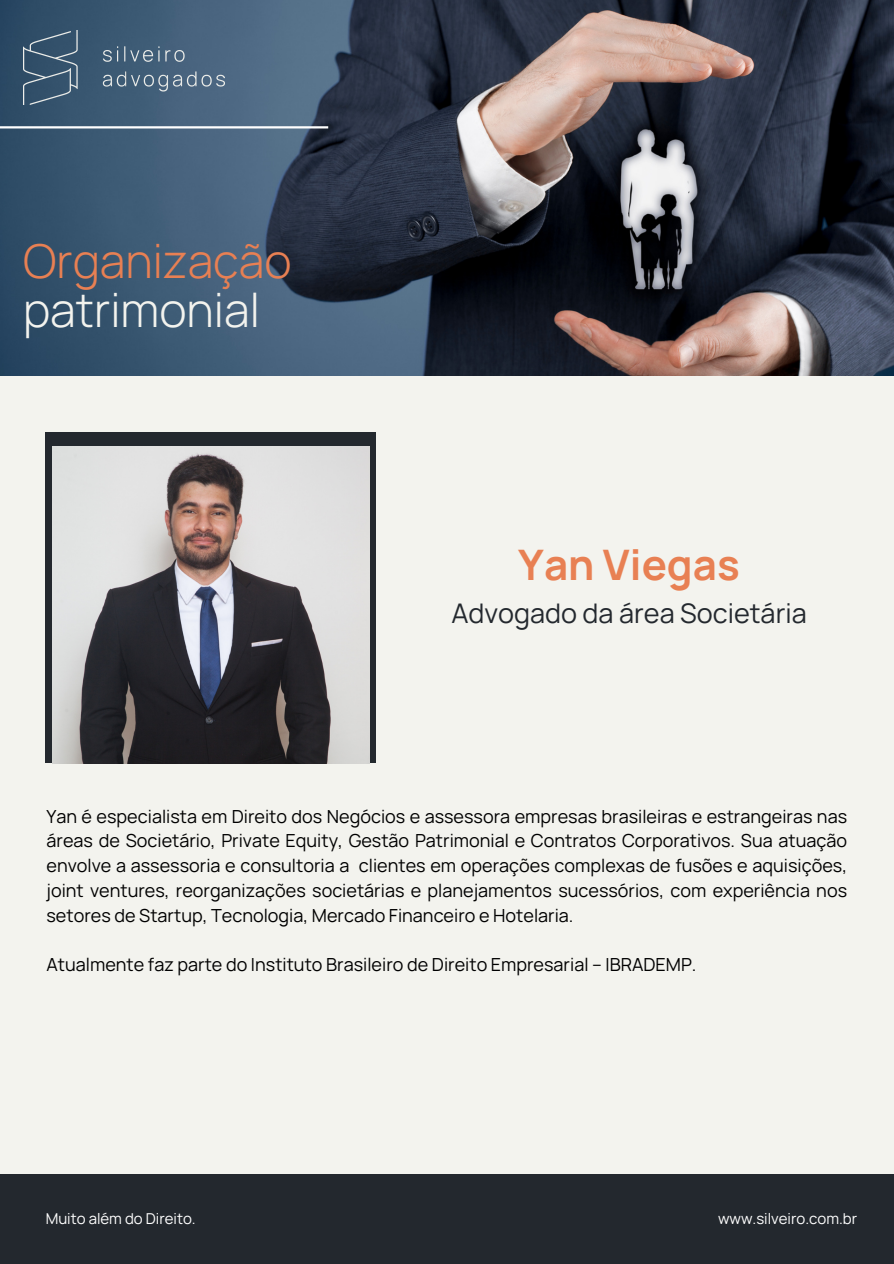
<style>
.page{position:relative;width:894px;height:1264px;background:#fff}
.page>*{position:absolute;margin:0;border:0;box-sizing:border-box;transform-origin:0 0}
.t1{font:300 46.65px/48.3px "Manrope";color:#e88053}
.t2{font:700 42px "Manrope";color:#e88053}
.t3{font:27px "Manrope";color:#23282e}
.t4{font:18px/24.8px "Manrope";color:#000;text-align:justify}
.t5{font:15px "Manrope";color:#fff}
.s1{color:#f3f3ee}
</style>
<div class="page">
<div style="left:0;top:0;width:893px;height:1263px;background:#f3f3ee"></div>
<div style="left:0;top:1174px;width:893px;height:89px;background:#23282e"></div>
<div style="left:46px;top:432px;width:330px;height:330px;background:#23282e"></div>
<img style="left:52px;top:446px;width:317px;height:317px">
<img style="left:0;top:0;width:893px;height:376px">
<hr style="left:0;top:126px;width:328px;height:2px;background:#fff">
<img style="left:23px;top:30px;width:201px;height:75px">
<p class="t1" style="left:23px;top:237px;width:270px">Organização <span class="s1">patrimonial</span></p>
<h1 class="t2" style="left:518px;top:537px;width:223px">Yan Viegas</h1>
<h1 class="t3" style="left:451px;top:595px;width:357px">Advogado da área Societária</h1>
<p class="t4" style="left:46px;top:803px;width:801px">Yan é especialista em Direito dos Negócios e assessora empresas brasileiras e estrangeiras nas áreas de Societário, Private Equity, Gestão Patrimonial e Contratos Corporativos. Sua atuação envolve a assessoria e consultoria a clientes em operações complexas de fusões e aquisições, joint ventures, reorganizações societárias e planejamentos sucessórios, com experiência nos setores de Startup, Tecnologia, Mercado Financeiro e Hotelaria.</p>
<p class="t4" style="left:46px;top:952px;width:651px">Atualmente faz parte do Instituto Brasileiro de Direito Empresarial – IBRADEMP.</p>
<p class="t5" style="left:46px;top:1208px;width:151px">Muito além do Direito.</p>
<p class="t5" style="left:717px;top:1208px;width:141px">www.silveiro.com.br</p>
</div>
